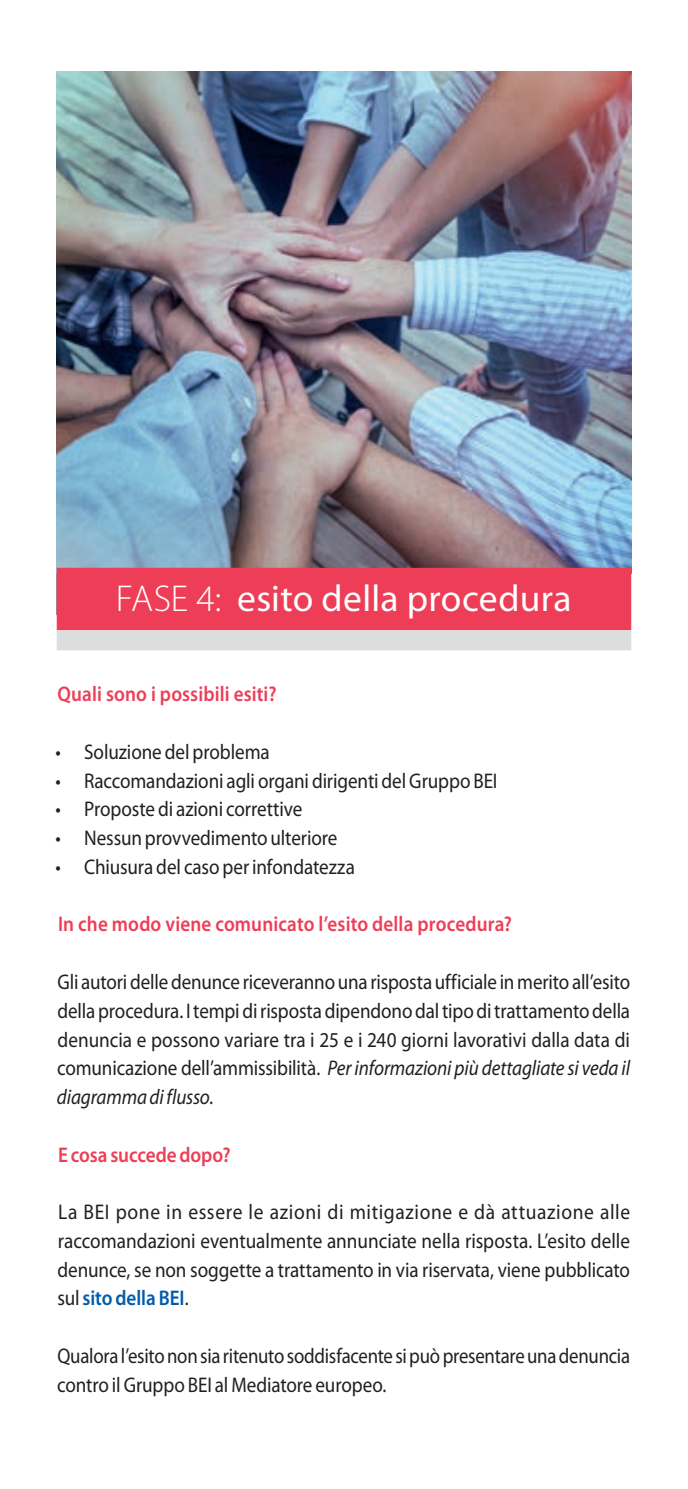
<style>
.page{position:relative;width:688px;height:1489px;background:#fff}
.page>*{position:absolute;margin:0;border:0;box-sizing:border-box;transform-origin:0 0}
.SECTOR_TITLES_violet{font:37.5px "Myriad Pro";letter-spacing:.005em;color:#fff}
.Texte_Lettrine{font:21.25px/28.8px "Myriad Pro";letter-spacing:-.005em;color:#231f20;text-align:justify;scale:.9 1}
.Texte_Lettrine-2{font:21.25px/28.8px "Myriad Pro";letter-spacing:-.005em;color:#231f20;text-align:justify;scale:.92 1}
.Texte_Lettrine-3{font:21.25px/28.8px "Myriad Pro";letter-spacing:-.005em;color:#231f20;scale:.88 1}
.Texte_courant{font:600 21.25px "Myriad Pro";letter-spacing:.005em;color:#ee3d56;scale:.9 1}
.Texte_Lettrine-4{font:600 21.25px "Myriad Pro";letter-spacing:-.005em;color:#ee3d56;scale:.9 1}
.s1{font-weight:300}
.s2{font-style:italic}
.s3{font-weight:600;color:#015bab}
</style>
<div class="page">
<img style="left:57px;top:72px;width:574px;height:495px">
<div style="left:57px;top:567px;width:574px;height:63px;background:#ee3d56"></div>
<div style="left:57px;top:630px;width:574px;height:20px;background:#dcdddf"></div>
<p class="SECTOR_TITLES_violet" style="left:116px;top:578px;width:457px"><span class="s1">FASE 4:</span> esito della procedura</p>
<p class="Texte_courant" style="left:57px;top:682px;width:245px">Quali sono i possibili esiti?</p>
<p class="Texte_Lettrine" style="left:55px;top:737px;width:239px">• Soluzione del problema</p>
<p class="Texte_Lettrine" style="left:55px;top:766px;width:492px">• Raccomandazioni agli organi dirigenti del Gruppo BEI</p>
<p class="Texte_Lettrine" style="left:55px;top:795px;width:275px">• Proposte di azioni correttive</p>
<p class="Texte_Lettrine" style="left:55px;top:824px;width:315px">• Nessun provvedimento ulteriore</p>
<p class="Texte_Lettrine" style="left:55px;top:852px;width:334px">• Chiusura del caso per infondatezza</p>
<p class="Texte_courant" style="left:58px;top:912px;width:506px">In che modo viene comunicato l’esito della procedura?</p>
<p class="Texte_Lettrine" style="left:57px;top:967px;width:638px">Gli autori delle denunce riceveranno una risposta ufficiale in merito all’esito della procedura. I tempi di risposta dipendono dal tipo di trattamento della denuncia e possono variare tra i 25 e i 240 giorni lavorativi dalla data di comunicazione dell’ammissibilità. <span class="s2">Per informazioni più dettagliate si veda il diagramma di flusso.</span></p>
<p class="Texte_Lettrine-4" style="left:58px;top:1142px;width:193px">E cosa succede dopo?</p>
<p class="Texte_Lettrine-2" style="left:57px;top:1197px;width:624px">La BEI pone in essere le azioni di mitigazione e dà attuazione alle raccomandazioni eventualmente annunciate nella risposta. L’esito delle denunce, se non soggette a trattamento in via riservata, viene pubblicato sul <span class="s3">sito della BEI</span>.</p>
<p class="Texte_Lettrine-3" style="left:57px;top:1341px;width:652px">Qualora l’esito non sia ritenuto soddisfacente si può presentare una denuncia contro il Gruppo BEI al Mediatore europeo.</p>
</div>
